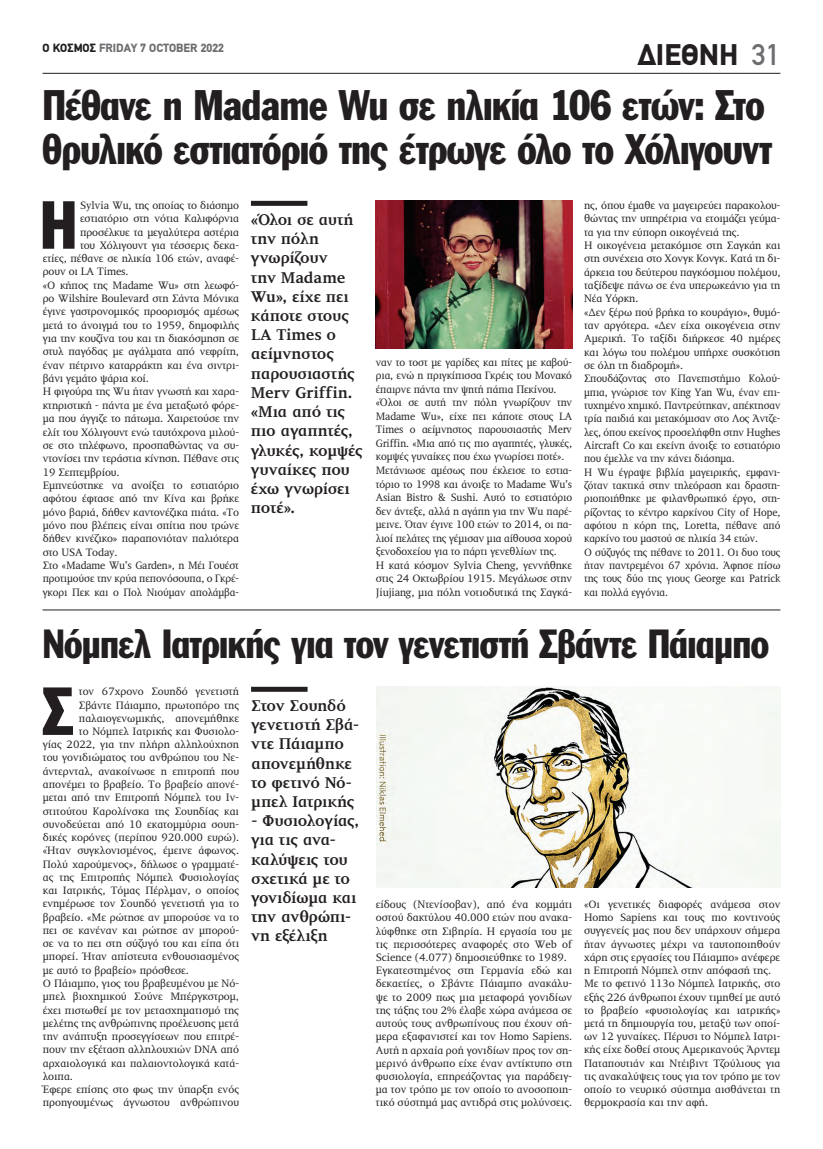
<style>
.page{position:relative;width:823px;height:1149px;background:#fff}
.page>*{position:absolute;margin:0;border:0;box-sizing:border-box;transform-origin:0 0}
.t1{font:66.6px "Franklin Gothic Greek Cond";color:#231f20}
.t2{font:42px/44px "Franklin Gothic Greek Cond";letter-spacing:-.02em;color:#231f20}
.t3{font:40px "Franklin Gothic Greek Cond";letter-spacing:-.015em;color:#231f20}
.t4{font:900 30px "PF Din Text";color:#231f20}
.t5{font:700 16px/19.2px "PF Diplomat";letter-spacing:-.015em;color:#231f20}
.t6{font:900 12px "PF Din Text";color:#6c6d70}
.t7{font:11px/13.2px "PF Diplomat";letter-spacing:-.01em;color:#231f20}
.s1{color:#231f20}
.s2{font-weight:500;color:#6c6d70}
</style>
<div class="page">
<hr style="left:43px;top:73px;width:737px;height:1px;background:#231f20">
<div style="left:251px;top:686px;width:56px;height:5px;background:#231f20"></div>
<img style="left:376px;top:686px;width:404px;height:201px">
<hr style="left:42px;top:609px;width:737px;height:1px;background:#231f20">
<div style="left:251px;top:201px;width:56px;height:5px;background:#231f20"></div>
<img style="left:375px;top:201px;width:196px;height:148px">
<p class="t6" style="left:43px;top:40px;width:183px"><span class="s1">Ο ΚΟΣΜΟΣ</span> FRIDAY 7 OCTOBER 2022</p>
<h3 class="t4" style="left:637px;top:37px;width:102px">ΔΙΕΘΝΗ</h3>
<h3 class="t4" style="left:585px;top:37px;width:196px">ΔΙΑΦΗΜΙΣ <span class="s2">31</span></h3>
<h2 class="t2" style="left:43px;top:83px;width:730px">Πέθανε η Madame Wu σε ηλικία 106 ετών: Στο θρυλικό εστιατόριό της έτρωγε όλο το Χόλιγουντ</h2>
<h1 class="t1" style="left:40px;top:187px;width:39px">Η</h1>
<p class="t7" style="left:80px;top:199px;width:160px">Sylvia Wu, της οποίας το διάσημο</p>
<p class="t7" style="left:80px;top:212px;width:160px">εστιατόριο στη νότια Καλιφόρνια</p>
<p class="t7" style="left:80px;top:225px;width:160px">προσέλκυε τα μεγαλύτερα αστέρια</p>
<p class="t7" style="left:80px;top:239px;width:160px">του Χόλιγουντ για τέσσερις δεκα-</p>
<p class="t7" style="left:43px;top:252px;width:198px">ετίες, πέθανε σε ηλικία 106 ετών, αναφέ-</p>
<p class="t7" style="left:43px;top:265px;width:87px">ρουν οι LA Times.</p>
<p class="t7" style="left:43px;top:279px;width:198px">«Ο κήπος της Madame Wu» στη λεωφό-</p>
<p class="t7" style="left:43px;top:292px;width:198px">ρο Wilshire Boulevard στη Σάντα Μόνικα</p>
<p class="t7" style="left:43px;top:305px;width:198px">έγινε γαστρονομικός προορισμός αμέσως</p>
<p class="t7" style="left:43px;top:319px;width:198px">μετά το άνοιγμά του το 1959, δημοφιλής</p>
<p class="t7" style="left:43px;top:332px;width:198px">για την κουζίνα του και τη διακόσμηση σε</p>
<p class="t7" style="left:43px;top:345px;width:198px">στυλ παγόδας με αγάλματα από νεφρίτη,</p>
<p class="t7" style="left:43px;top:359px;width:198px">έναν πέτρινο καταρράκτη και ένα σιντρι-</p>
<p class="t7" style="left:43px;top:372px;width:107px">βάνι γεμάτο ψάρια κοί.</p>
<p class="t7" style="left:43px;top:385px;width:198px">Η φιγούρα της Wu ήταν γνωστή και χαρα-</p>
<p class="t7" style="left:43px;top:398px;width:198px">κτηριστική - πάντα με ένα μεταξωτό φόρε-</p>
<p class="t7" style="left:43px;top:412px;width:198px">μα που άγγιζε το πάτωμα. Χαιρετούσε την</p>
<p class="t7" style="left:43px;top:425px;width:198px">ελίτ του Χόλιγουντ ενώ ταυτόχρονα μιλού-</p>
<p class="t7" style="left:43px;top:438px;width:198px">σε στο τηλέφωνο, προσπαθώντας να συ-</p>
<p class="t7" style="left:43px;top:452px;width:198px">ντονίσει την τεράστια κίνηση. Πέθανε στις</p>
<p class="t7" style="left:43px;top:465px;width:78px">19 Σεπτεμβρίου.</p>
<p class="t7" style="left:43px;top:478px;width:198px">Εμπνεύστηκε να ανοίξει το εστιατόριο</p>
<p class="t7" style="left:43px;top:492px;width:198px">αφότου έφτασε από την Κίνα και βρήκε</p>
<p class="t7" style="left:43px;top:505px;width:198px">μόνο βαριά, δήθεν καντονέζικα πιάτα. «Το</p>
<p class="t7" style="left:43px;top:518px;width:198px">μόνο που βλέπεις είναι σπίτια που τρώνε</p>
<p class="t7" style="left:43px;top:532px;width:198px">δήθεν κινέζικο» παραπονιόταν παλιότερα</p>
<p class="t7" style="left:43px;top:545px;width:76px">στο USA Today.</p>
<p class="t7" style="left:43px;top:559px;width:198px">Στο «Madame Wu’s Garden», η Μέι Γουέστ</p>
<p class="t7" style="left:43px;top:572px;width:198px">προτιμούσε την κρύα πεπονόσουπα, ο Γκρέ-</p>
<p class="t7" style="left:43px;top:585px;width:198px">γκορι Πεκ και ο Πολ Νιούμαν απολάμβα-</p>
<h3 class="t5" style="left:251px;top:210px;width:113px">«Όλοι σε αυτή την πόλη γνωρίζουν<br>την Madame<br>Wu», είχε πει κάποτε στους<br>LA Times ο αείμνηστος παρουσιαστής<br>Merv Griffin. «Μια από τις πιο αγαπητές, γλυκές, κομψές γυναίκες που έχω γνωρίσει ποτέ».</h3>
<p class="t7" style="left:375px;top:355px;width:198px;line-height:13.5px">ναν το τοστ με γαρίδες και πίτες με καβού&shy;ρια, ενώ η πριγκίπισσα Γκρέις του Μονακό έπαιρνε πάντα την ψητή πάπια Πεκίνου. «Όλοι σε αυτή την πόλη γνωρίζουν την Madame Wu», είχε πει κάποτε στους LA Times ο αείμνηστος παρουσιαστής Merv Griffin. «Μια από τις πιο αγαπητές, γλυκές, κομψές γυναίκες που έχω γνωρίσει ποτέ».<br>Μετάνιωσε αμέσως που έκλεισε το εστια&shy;τόριο το 1998 και άνοιξε το Madame Wu’s Asian Bistro &amp; Sushi. Αυτό το εστιατόριο δεν άντεξε, αλλά η αγάπη για την Wu παρέ&shy;μεινε. Όταν έγινε 100 ετών το 2014, οι πα&shy;λιοί πελάτες της γέμισαν μια αίθουσα χορού ξενοδοχείου για το πάρτι γενεθλίων της.<br>Η κατά κόσμον Sylvia Cheng, γεννήθηκε στις 24 Οκτωβρίου 1915. Mεγάλωσε στην Jiujiang, μια πόλη νοτιοδυτικά της Σαγκά-</p>
<p class="t7" style="left:584px;top:199px;width:198px">ης, όπου έμαθε να μαγειρεύει παρακολου&shy;θώντας την υπηρέτρια να ετοιμάζει γεύμα&shy;τα για την εύπορη οικογένειά της.<br>Η οικογένεια μετακόμισε στη Σαγκάη και στη συνέχεια στο Χονγκ Κονγκ. Κατά τη δι&shy;άρκεια του δεύτερου παγκόσμιου πολέμου, ταξίδεψε πάνω σε ένα υπερωκεάνιο για τη Νέα Υόρκη.<br>«Δεν ξέρω πού βρήκα το κουράγιο», θυμό&shy;ταν αργότερα. «Δεν είχα οικογένεια στην Αμερική. Το ταξίδι διήρκεσε 40 ημέρες και λόγω του πολέμου υπήρχε συσκότιση σε όλη τη διαδρομή».<br>Σπουδάζοντας στο Πανεπιστήμιο Κολού&shy;μπια, γνώρισε τον King Yan Wu, έναν επι&shy;τυχημένο χημικό. Παντρεύτηκαν, απέκτησαν τρία παιδιά και μετακόμισαν στο Λος Άντζε&shy;λες, όπου εκείνος προσελήφθη στην Hughes Aircraft Co και εκείνη άνοιξε το εστιατόριο που έμελλε να την κάνει διάσημα.<br>Η Wu έγραψε βιβλία μαγειρικής, εμφανι&shy;ζόταν τακτικά στην τηλεόραση και δραστη&shy;ριοποιήθηκε με φιλανθρωπικό έργο, στη&shy;ρίζοντας το κέντρο καρκίνου City of Hope, αφότου η κόρη της, Loretta, πέθανε από καρκίνο του μαστού σε ηλικία 34 ετών.<br>Ο σύζυγός της πέθανε το 2011. Οι δυο τους ήταν παντρεμένοι 67 χρόνια. Άφησε πίσω της τους δύο της γιους George και Patrick και πολλά εγγόνια.</p>
<h3 class="t3" style="left:42px;top:620px;width:727px">Νόμπελ Ιατρικής για τον γενετιστή Σβάντε Πάιαμπο</h3>
<h1 class="t1" style="left:43px;top:673px;width:32px">Σ</h1>
<p class="t7" style="left:79px;top:685px;width:162px">τον 67χρονο Σουηδό γενετιστή</p>
<p class="t7" style="left:79px;top:698px;width:162px">Σβάντε Πάιαμπο, πρωτοπόρο της</p>
<p class="t7" style="left:79px;top:711px;width:162px">παλαιογενωμικής, απονεμήθηκε</p>
<p class="t7" style="left:79px;top:724px;width:162px">το Νόμπελ Ιατρικής και Φυσιολο-</p>
<p class="t7" style="left:43px;top:738px;width:198px">γίας 2022, για την πλήρη αλληλούχηση</p>
<p class="t7" style="left:43px;top:751px;width:198px">του γονιδιώματος του ανθρώπου του Νε-</p>
<p class="t7" style="left:43px;top:764px;width:198px">άντερνταλ, ανακοίνωσε η επιτροπή που</p>
<p class="t7" style="left:43px;top:777px;width:198px">απονέμει το βραβείο. Το βραβείο απονέ-</p>
<p class="t7" style="left:43px;top:791px;width:198px">μεται από την Επιτροπή Νόμπελ του Ιν-</p>
<p class="t7" style="left:43px;top:804px;width:198px">στιτούτου Καρολίνσκα της Σουηδίας και</p>
<p class="t7" style="left:43px;top:817px;width:198px">συνοδεύεται από 10 εκατομμύρια σουη-</p>
<p class="t7" style="left:43px;top:830px;width:198px">δικές κορόνες (περίπου 920.000 ευρώ).</p>
<p class="t7" style="left:43px;top:844px;width:198px">«Ήταν συγκλονισμένος, έμεινε άφωνος.</p>
<p class="t7" style="left:43px;top:857px;width:198px">Πολύ χαρούμενος», δήλωσε ο γραμματέ-</p>
<p class="t7" style="left:43px;top:870px;width:198px">ας της Επιτροπής Νόμπελ Φυσιολογίας</p>
<p class="t7" style="left:43px;top:883px;width:198px">και Ιατρικής, Τόμας Πέρλμαν, ο οποίος</p>
<p class="t7" style="left:43px;top:897px;width:198px">ενημέρωσε τον Σουηδό γενετιστή για το</p>
<p class="t7" style="left:43px;top:910px;width:198px">βραβείο. «Με ρώτησε αν μπορούσε να το</p>
<p class="t7" style="left:43px;top:923px;width:198px">πει σε κανέναν και ρώτησε αν μπορού-</p>
<p class="t7" style="left:43px;top:936px;width:198px">σε να το πει στη σύζυγό του και είπα ότι</p>
<p class="t7" style="left:43px;top:950px;width:198px">μπορεί. Ήταν απίστευτα ενθουσιασμένος</p>
<p class="t7" style="left:43px;top:963px;width:148px">με αυτό το βραβείο» πρόσθεσε.</p>
<p class="t7" style="left:43px;top:976px;width:198px">Ο Πάιαμπο, γιος του βραβευμένου με Νό-</p>
<p class="t7" style="left:43px;top:989px;width:198px">μπελ βιοχημικού Σούνε Μπέργκστρομ,</p>
<p class="t7" style="left:43px;top:1003px;width:198px">έχει πιστωθεί με τον μετασχηματισμό της</p>
<p class="t7" style="left:43px;top:1016px;width:198px">μελέτης της ανθρώπινης προέλευσης μετά</p>
<p class="t7" style="left:43px;top:1029px;width:198px">την ανάπτυξη προσεγγίσεων που επιτρέ-</p>
<p class="t7" style="left:43px;top:1042px;width:198px">πουν την εξέταση αλληλουχιών DNA από</p>
<p class="t7" style="left:43px;top:1056px;width:198px">αρχαιολογικά και παλαιοντολογικά κατά-</p>
<p class="t7" style="left:43px;top:1069px;width:32px">λοιπα.</p>
<p class="t7" style="left:43px;top:1082px;width:198px">Έφερε επίσης στο φως την ύπαρξη ενός</p>
<p class="t7" style="left:43px;top:1095px;width:198px">προηγουμένως άγνωστου ανθρώπινου</p>
<h3 class="t5" style="left:251px;top:696px;width:110px">Στον Σουηδό γενετιστή Σβά&shy;ντε Πάιαμπο απονεμήθηκε το φετινό Νό&shy;μπελ Ιατρικής</h3>
<h3 class="t5" style="left:251px;top:811px;width:110px">- Φυσιολογίας, για τις ανα&shy;καλύψεις του σχετικά με το γονιδίωμα και την ανθρώπι&shy;νη εξέλιξη</h3>
<p class="t7" style="left:375px;top:897px;width:198px">είδους (Ντενίσοβαν), από ένα κομμάτι οστού δακτύλου 40.000 ετών που ανακα&shy;λύφθηκε στη Σιβηρία. Η εργασία του με τις περισσότερες αναφορές στο Web of Science (4.077) δημοσιεύθηκε το 1989.<br>Eγκατεστημένος στη Γερμανία εδώ και δεκαετίες, ο Σβάντε Πάιαμπο ανακάλυ&shy;ψε το 2009 πως μια μεταφορά γονιδίων της τάξης του 2% έλαβε χώρα ανάμεσα σε αυτούς τους ανθρωπίνους που έχουν σή&shy;μερα εξαφανιστεί και τον Homo Sapiens.<br>Αυτή η αρχαία ροή γονιδίων προς τον ση&shy;μερινό άνθρωπο είχε έναν αντίκτυπο στη φυσιολογία, επηρεάζοντας για παράδειγ&shy;μα τον τρόπο με τον οποίο το ανοσοποιη&shy;τικό σύστημά μας αντιδρά στις μολύνσεις.</p>
<p class="t7" style="left:583px;top:897px;width:198px">«Οι γενετικές διαφορές ανάμεσα στον Homo Sapiens και τους πιο κοντινούς συγγενείς μας που δεν υπάρχουν σήμερα ήταν άγνωστες μέχρι να ταυτοποιηθούν χάρη στις εργασίες του Πάιαμπο» ανέφερε η Επιτροπή Νόμπελ στην απόφασή της.<br>Με το φετινό 113ο Νόμπελ Ιατρικής, στο εξής 226 άνθρωποι έχουν τιμηθεί με αυτό το βραβείο «φυσιολογίας και ιατρικής» μετά τη δημιουργία του, μεταξύ των οποί&shy;ων 12 γυναίκες. Πέρυσι το Νόμπελ Ιατρι&shy;κής είχε δοθεί στους Αμερικανούς Άρντεμ Παταπουτιάν και Ντέιβιντ Τζούλιους για τις ανακαλύψεις τους για τον τρόπο με τον οποίο το νευρικό σύστημα αισθάνεται τη θερμοκρασία και την αφή.</p>
</div>
